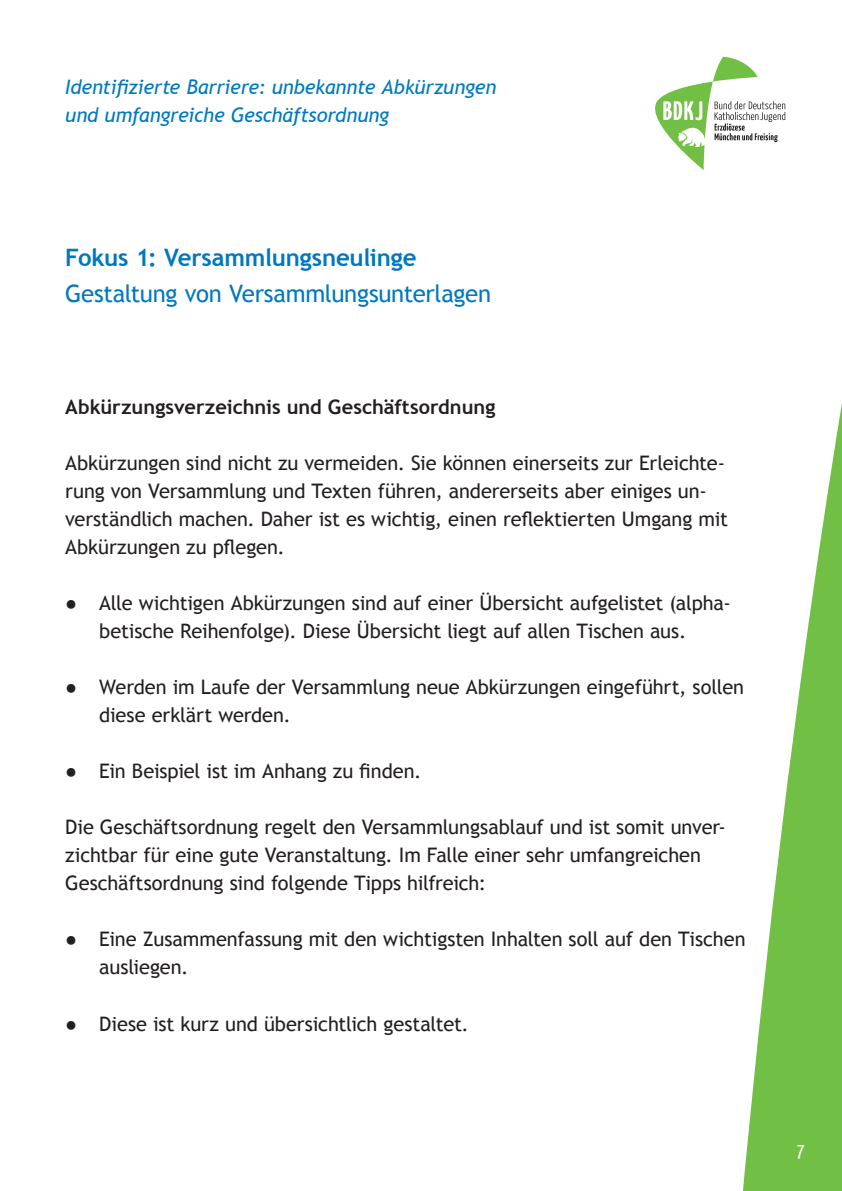
<style>
.page{position:relative;width:842px;height:1191px;background:#fff}
.page>*{position:absolute;margin:0;border:0;box-sizing:border-box;transform-origin:0 0}
.t1{font:24px "Trebuchet MS";letter-spacing:-.015em;color:#0078c0}
.t2{font:700 24px "Trebuchet MS";letter-spacing:-.01em;color:#0078c0}
.t3{font:20px/28px "Trebuchet MS";letter-spacing:-.005em;color:#231f20}
.t4{font:italic 20px/28px "Trebuchet MS";letter-spacing:-.01em;color:#0078c0}
.t5{font:700 20px "Trebuchet MS";color:#231f20}
.t6{font:20px "BDKJ";color:#fff}
</style>
<div class="page">
<svg style="left:655px;top:57px;width:130px;height:113px"></svg>
<svg style="left:743px;top:403px;width:99px;height:788px;fill:#71bf44"></svg>
<p class="t4" style="left:65px;top:73px;width:433px">Identifizierte Barriere: unbekannte Abkürzungen und umfangreiche Geschäftsordnung</p>
<p class="t2" style="left:65px;top:243px;width:353px">Fokus 1: Versammlungsneulinge</p>
<p class="t1" style="left:65px;top:279px;width:427px">Gestaltung von Versammlungsunterlagen</p>
<p class="t5" style="left:65px;top:395px;width:432px">Abkürzungsverzeichnis und Geschäftsordnung</p>
<p class="t3" style="left:65px;top:449px;width:664px">Abkürzungen sind nicht zu vermeiden. Sie können einerseits zur Erleichte&shy;rung von Versammlung und Texten führen, andererseits aber einiges un&shy;verständlich machen. Daher ist es wichtig, einen reflektierten Umgang mit Abkürzungen zu pflegen.</p>
<p class="t3" style="left:65px;top:589px;width:667px;text-align:center">● Alle wichtigen Abkürzungen sind auf einer Übersicht aufgelistet (alpha&shy;betische Reihenfolge). Diese Übersicht liegt auf allen Tischen aus.</p>
<p class="t3" style="left:99px;top:673px;width:646px;text-indent:-34px">● Werden im Laufe der Versammlung neue Abkürzungen eingeführt, sollen diese erklärt werden.</p>
<p class="t3" style="left:65px;top:757px;width:358px">● Ein Beispiel ist im Anhang zu finden.</p>
<p class="t3" style="left:65px;top:813px;width:662px">Die Geschäftsordnung regelt den Versammlungsablauf und ist somit unver&shy;zichtbar für eine gute Veranstaltung. Im Falle einer sehr umfangreichen<br>Geschäftsordnung sind folgende Tipps hilfreich:</p>
<p class="t3" style="left:99px;top:925px;width:648px;text-indent:-34px">● Eine Zusammenfassung mit den wichtigsten Inhalten soll auf den Tischen ausliegen.</p>
<p class="t3" style="left:65px;top:1009px;width:405px">● Diese ist kurz und übersichtlich gestaltet.</p>
<p class="t6" style="left:796px;top:1137px;width:10px">7</p>
</div>
